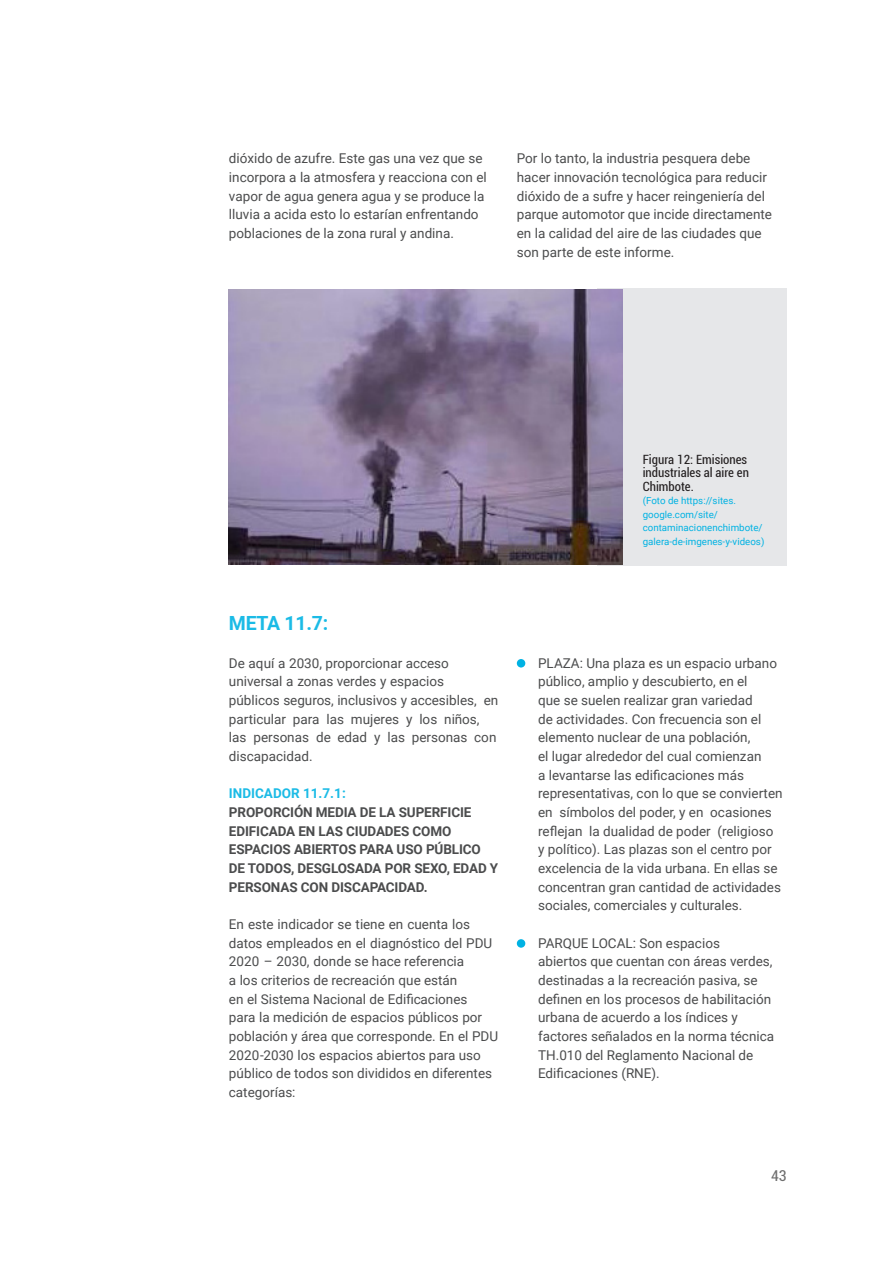
<style>
.page{position:relative;width:893px;height:1263px;background:#fff}
.page>*{position:absolute;margin:0;border:0;box-sizing:border-box;transform-origin:0 0}
.New_body_text{font:700 19.5px "Roboto";letter-spacing:-.015em;color:#1bbbe6}
.t1{font:condensed 15px "Roboto";color:#6e6e6e}
.New_body_text-2{font:13.5px/18.6px "Roboto";color:#4b4c4d}
.New_body_text-3{font:700 13.5px/18.6px "Roboto";letter-spacing:-.01em;color:#4b4c4d}
.New_body_text-4{font:700 13.5px "Roboto";color:#1bbbe6}
.Captions{font:condensed 12.75px/13.5px "Roboto";color:#231f20}
.Captions-2{font:9.75px/13.5px "Roboto";color:#00b2e3}
</style>
<div class="page">
<div style="left:597px;top:288px;width:190px;height:278px;background:#e6e7e9"></div>
<img style="left:228px;top:289px;width:394px;height:276px">
<div style="left:517px;top:659px;width:8px;height:8px;background:#00b2e3;border-radius:50%"></div>
<div style="left:517px;top:939px;width:8px;height:9px;background:#00b2e3;border-radius:50%"></div>
<p class="New_body_text-2" style="left:229px;top:149px;width:259px">dióxido de azufre. Este gas una vez que se incorpora a la atmosfera y reacciona con el vapor de agua genera agua y se produce la lluvia a acida esto lo estarían enfrentando poblaciones de la zona rural y andina.</p>
<p class="New_body_text-2" style="left:517px;top:149px;width:257px">Por lo tanto, la industria pesquera debe hacer innovación tecnológica para reducir dióxido de a sufre y hacer reingeniería del parque automotor que incide directamente en la calidad del aire de las ciudades que son parte de este informe.</p>
<p class="New_body_text" style="left:229px;top:610px;width:101px">META 11.7:</p>
<p class="New_body_text-2" style="left:229px;top:653px;width:271px">De aquí a 2030, proporcionar acceso universal a zonas verdes y espacios<br>públicos seguros, inclusivos y accesibles, en particular para las mujeres y los niños, las personas de edad y las personas con discapacidad.</p>
<p class="New_body_text-4" style="left:229px;top:784px;width:118px">INDICADOR 11.7.1:</p>
<p class="New_body_text-3" style="left:229px;top:802px;width:271px">PROPORCIÓN MEDIA DE LA SUPERFICIE EDIFICADA EN LAS CIUDADES COMO ESPACIOS ABIERTOS PARA USO PÚBLICO DE TODOS, DESGLOSADA POR SEXO, EDAD Y PERSONAS CON DISCAPACIDAD.</p>
<p class="New_body_text-2" style="left:229px;top:914px;width:271px">En este indicador se tiene en cuenta los datos empleados en el diagnóstico del PDU 2020 – 2030, donde se hace referencia<br>a los criterios de recreación que están<br>en el Sistema Nacional de Edificaciones<br>para la medición de espacios públicos por población y área que corresponde. En el PDU 2020-2030 los espacios abiertos para uso público de todos son divididos en diferentes categorías:</p>
<p class="Captions" style="left:643px;top:452px;width:108px">Figura 12: Emisiones industriales al aire en<br>Chimbote.</p>
<p class="Captions-2" style="left:643px;top:494px;width:123px">(Foto de https://sites. google.com/site/ contaminacionenchimbote/ galera-de-imgenes-y-videos)</p>
<p class="New_body_text-2" style="left:538px;top:653px;width:246px">PLAZA: Una plaza es un espacio urbano público, amplio y descubierto, en el<br>que se suelen realizar gran variedad<br>de actividades. Con frecuencia son el elemento nuclear de una población,<br>el lugar alrededor del cual comienzan<br>a levantarse las edificaciones más representativas, con lo que se convierten en símbolos del poder, y en ocasiones reflejan la dualidad de poder (religioso y político). Las plazas son el centro por excelencia de la vida urbana. En ellas se concentran gran cantidad de actividades sociales, comerciales y culturales.</p>
<p class="New_body_text-2" style="left:538px;top:933px;width:238px">PARQUE LOCAL: Son espacios<br>abiertos que cuentan con áreas verdes, destinadas a la recreación pasiva, se definen en los procesos de habilitación urbana de acuerdo a los índices y factores señalados en la norma técnica TH.010 del Reglamento Nacional de Edificaciones (RNE).</p>
<p class="t1" style="left:771px;top:1165px;width:17px">43</p>
</div>
